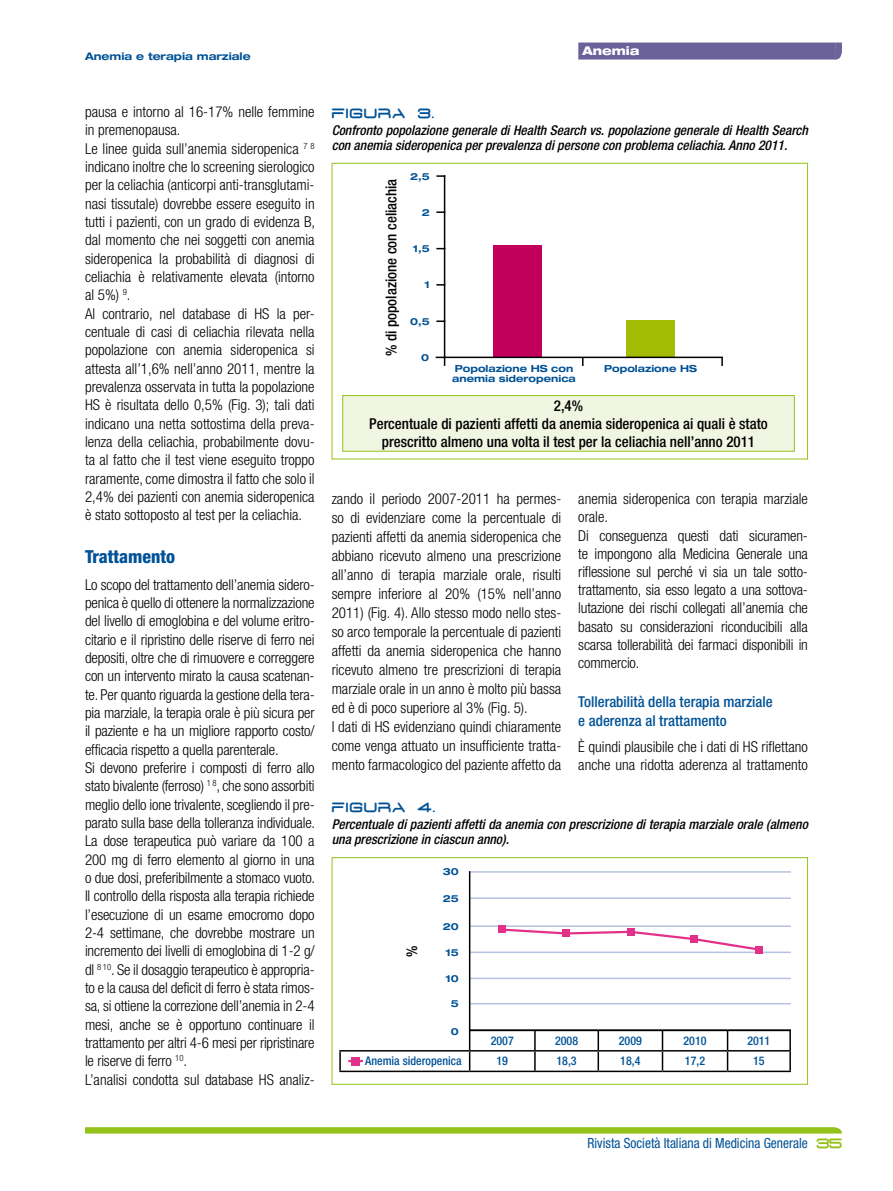
<style>
.page{position:relative;width:893px;height:1191px;background:#fff}
.page>*{position:absolute;margin:0;border:0;box-sizing:border-box;transform-origin:0 0}
.t1{font:800 condensed 18px "Helvetica Neue LT Std";color:#005296}
.t2{font:300 condensed 15px/18.3px "Helvetica Neue LT Std";color:#000}
.t3{font:500 condensed 15px/18px "Helvetica Neue LT Std";color:#000;text-align:center}
.t4{font:500 condensed 15px/18.1px "Helvetica Neue LT Std";color:#005296}
.t5{font:condensed 14.1px "Helvetica Neue LT Std";color:#005296;scale:.96 1}
.t6{font:italic 500 condensed 13.5px/15px "Helvetica Neue LT Std";color:#000}
.t7{font:13.5px "D3 Euronism Bold";letter-spacing:.11em;color:#005296}
.t8{font:500 condensed 12px "Helvetica Neue LT Std";color:#005296}
.t9{font:800 expanded 12px "Helvetica Neue LT Std";color:#fff}
.t10{font:700 expanded 10.5px "Helvetica Neue LT Std";color:#005296}
.t11{font:700 expanded 9.75px/9.8px "Helvetica Neue LT Std";color:#005296}
.s1{font-family:"D3 Euronism Bold";font-stretch:normal;font-size:13.5px;color:#94c11a}
</style>
<div class="page">
<svg style="left:836px;top:43px;width:6px;height:17px"></svg>
<div style="left:578px;top:43px;width:258px;height:17px;background:#6b629a"></div>
<svg style="left:85px;top:1127px;width:757px;height:6px;background:#97c221"></svg>
<div style="left:332px;top:163px;width:476px;height:296px;border:1px solid #94c11a"></div>
<svg style="left:436px;top:320px;width:7px;height:2px"></svg>
<svg style="left:436px;top:211px;width:7px;height:2px"></svg>
<svg style="left:436px;top:175px;width:7px;height:2px"></svg>
<svg style="left:436px;top:356px;width:9px;height:10px"></svg>
<svg style="left:721px;top:359px;width:2px;height:7px"></svg>
<svg style="left:443px;top:175px;width:280px;height:184px"></svg>
<div style="left:343px;top:395px;width:451px;height:56px;background:#f1f6e3"></div>
<div style="left:342px;top:395px;width:452px;height:56px;border:1px solid #94c11a"></div>
<div style="left:332px;top:857px;width:476px;height:227px;border:1px solid #94c11a"></div>
<svg style="left:468px;top:871px;width:323px;height:161px"></svg>
<svg style="left:499px;top:927px;width:263px;height:25px"></svg>
<div style="left:498px;top:925px;width:8px;height:7px;background:#e3318a"></div>
<div style="left:562px;top:929px;width:8px;height:8px;background:#e3318a"></div>
<div style="left:627px;top:928px;width:7px;height:7px;background:#e3318a"></div>
<div style="left:691px;top:935px;width:7px;height:8px;background:#e3318a"></div>
<div style="left:755px;top:946px;width:8px;height:8px;background:#e3318a"></div>
<hr style="left:469px;top:1029px;width:66px;height:2px;background:#000">
<hr style="left:535px;top:1029px;width:63px;height:2px;background:#000">
<hr style="left:598px;top:1029px;width:64px;height:2px;background:#000">
<hr style="left:662px;top:1029px;width:66px;height:2px;background:#000">
<hr style="left:728px;top:1029px;width:63px;height:2px;background:#000">
<hr style="left:339px;top:1050px;width:131px;height:1px;background:#000">
<svg style="left:339px;top:1051px;width:2px;height:19px"></svg>
<hr style="left:470px;top:1050px;width:65px;height:1px;background:#000">
<svg style="left:469px;top:1031px;width:1px;height:39px"></svg>
<hr style="left:535px;top:1050px;width:63px;height:1px;background:#000">
<svg style="left:534px;top:1031px;width:2px;height:39px"></svg>
<hr style="left:598px;top:1050px;width:64px;height:1px;background:#000">
<svg style="left:598px;top:1031px;width:1px;height:39px"></svg>
<hr style="left:662px;top:1050px;width:66px;height:1px;background:#000">
<svg style="left:662px;top:1031px;width:1px;height:39px"></svg>
<hr style="left:728px;top:1050px;width:63px;height:1px;background:#000">
<svg style="left:727px;top:1031px;width:1px;height:39px"></svg>
<svg style="left:789px;top:1031px;width:2px;height:39px"></svg>
<hr style="left:339px;top:1070px;width:131px;height:2px;background:#000">
<hr style="left:470px;top:1070px;width:65px;height:2px;background:#000">
<hr style="left:535px;top:1070px;width:63px;height:2px;background:#000">
<hr style="left:598px;top:1070px;width:64px;height:2px;background:#000">
<hr style="left:662px;top:1070px;width:66px;height:2px;background:#000">
<hr style="left:728px;top:1070px;width:63px;height:2px;background:#000">
<div style="left:352px;top:1056px;width:8px;height:9px;background:#e3318a"></div>
<svg style="left:348px;top:1060px;width:15px;height:2px"></svg>
<p class="t10" style="left:85px;top:49px;width:167px">Anemia e terapia marziale</p>
<p class="t9" style="left:583px;top:43px;width:59px">Anemia</p>
<p class="t2" style="left:85px;top:102px;width:232px">pausa e intorno al 16-17% nelle femmine in premenopausa.<br>Le linee guida sull’anemia sideropenica <sup>7</sup> <sup>8 </sup>indicano inoltre che lo screening sierologico per la celiachia (anticorpi anti-transglutami&shy;nasi tissutale) dovrebbe essere eseguito in tutti i pazienti, con un grado di evidenza B, dal momento che nei soggetti con anemia sideropenica la probabilità di diagnosi di celiachia è relativamente elevata (intorno al 5%) <sup>9</sup>.<br>Al contrario, nel database di HS la per&shy;centuale di casi di celiachia rilevata nella popolazione con anemia sideropenica si attesta all’1,6% nell’anno 2011, mentre la prevalenza osservata in tutta la popolazione HS è risultata dello 0,5% (Fig. 3); tali dati indicano una netta sottostima della preva&shy;lenza della celiachia, probabilmente dovu&shy;ta al fatto che il test viene eseguito troppo raramente, come dimostra il fatto che solo il 2,4% dei pazienti con anemia sideropenica è stato sottoposto al test per la celiachia.</p>
<p class="t1" style="left:85px;top:545px;width:92px">Trattamento</p>
<p class="t2" style="left:85px;top:575px;width:232px">Lo scopo del trattamento dell’anemia sidero&shy;penica è quello di ottenere la normalizzazione del livello di emoglobina e del volume eritro&shy;citario e il ripristino delle riserve di ferro nei depositi, oltre che di rimuovere e correggere con un intervento mirato la causa scatenan&shy;te. Per quanto riguarda la gestione della tera&shy;pia marziale, la terapia orale è più sicura per il paziente e ha un migliore rapporto costo/ efficacia rispetto a quella parenterale.<br>Si devono preferire i composti di ferro allo stato bivalente (ferroso) <sup>1</sup> <sup>8</sup>, che sono assorbiti meglio dello ione trivalente, scegliendo il pre&shy;parato sulla base della tolleranza individuale.<br>La dose terapeutica può variare da 100 a 200 mg di ferro elemento al giorno in una o due dosi, preferibilmente a stomaco vuoto.<br>Il controllo della risposta alla terapia richiede l’esecuzione di un esame emocromo dopo 2-4 settimane, che dovrebbe mostrare un incremento dei livelli di emoglobina di 1-2 g/ dl <sup>8</sup> <sup>10</sup>. Se il dosaggio terapeutico è appropria&shy;to e la causa del deficit di ferro è stata rimos&shy;sa, si ottiene la correzione dell’anemia in 2-4 mesi, anche se è opportuno continuare il trattamento per altri 4-6 mesi per ripristinare le riserve di ferro <sup>10</sup>.<br>L’analisi condotta sul database HS analiz-</p>
<p class="t7" style="left:332px;top:108px;width:104px">FIGURA 3.</p>
<p class="t6" style="left:332px;top:123px;width:478px">Confronto popolazione generale di Health Search vs. popolazione generale di Health Search con anemia sideropenica per prevalenza di persone con problema celiachia. Anno 2011.</p>
<p class="t3" style="left:382px;top:356px;width:179px;rotate:-90deg">% di popolazione con celiachia</p>
<p class="t11" style="left:452px;top:363px;width:125px">Popolazione HS con anemia sideropenica</p>
<p class="t11" style="left:604px;top:363px;width:94px">Popolazione HS</p>
<p class="t11" style="left:410px;top:171px;width:21px">2,5</p>
<p class="t11" style="left:422px;top:207px;width:9px">2</p>
<p class="t11" style="left:413px;top:243px;width:18px">1,5</p>
<p class="t11" style="left:424px;top:280px;width:7px">1</p>
<p class="t11" style="left:410px;top:316px;width:21px">0,5</p>
<p class="t11" style="left:421px;top:352px;width:9px">0</p>
<p class="t3" style="left:369px;top:396px;width:400px">2,4%<br>Percentuale di pazienti affetti da anemia sideropenica ai quali è stato prescritto almeno una volta il test per la celiachia nell’anno 2011</p>
<p class="t2" style="left:332px;top:489px;width:231px;line-height:19px">zando il periodo 2007-2011 ha permes&shy;so di evidenziare come la percentuale di pazienti affetti da anemia sideropenica che abbiano ricevuto almeno una prescrizione all’anno di terapia marziale orale, risulti sempre inferiore al 20% (15% nell’anno 2011) (Fig. 4). Allo stesso modo nello stes&shy;so arco temporale la percentuale di pazienti affetti da anemia sideropenica che hanno ricevuto almeno tre prescrizioni di terapia marziale orale in un anno è molto più bassa ed è di poco superiore al 3% (Fig. 5).<br>I dati di HS evidenziano quindi chiaramente come venga attuato un insufficiente tratta&shy;mento farmacologico del paziente affetto da</p>
<p class="t2" style="left:578px;top:489px;width:231px">anemia sideropenica con terapia marziale orale.<br>Di conseguenza questi dati sicuramen&shy;te impongono alla Medicina Generale una riflessione sul perché vi sia un tale sotto&shy;trattamento, sia esso legato a una sottova&shy;lutazione dei rischi collegati all’anemia che basato su considerazioni riconducibili alla scarsa tollerabilità dei farmaci disponibili in commercio.</p>
<p class="t4" style="left:578px;top:693px;width:196px">Tollerabilità della terapia marziale e aderenza al trattamento</p>
<p class="t2" style="left:578px;top:738px;width:231px">è quindi plausibile che i dati di HS riflettano anche una ridotta aderenza al trattamento</p>
<p class="t7" style="left:332px;top:802px;width:105px">FIGURA 4.</p>
<p class="t6" style="left:332px;top:817px;width:478px">Percentuale di pazienti affetti da anemia con prescrizione di terapia marziale orale (almeno una prescrizione in ciascun anno).</p>
<p class="t11" style="left:443px;top:866px;width:17px">30</p>
<p class="t11" style="left:443px;top:893px;width:17px">25</p>
<p class="t3" style="left:403px;top:957px;width:13px;rotate:-90deg">%</p>
<p class="t11" style="left:443px;top:921px;width:17px">20</p>
<p class="t11" style="left:445px;top:947px;width:15px">15</p>
<p class="t11" style="left:445px;top:973px;width:15px">10</p>
<p class="t11" style="left:451px;top:998px;width:9px">5</p>
<p class="t11" style="left:451px;top:1026px;width:9px">0</p>
<p class="t8" style="left:491px;top:1033px;width:25px">2007</p>
<p class="t8" style="left:555px;top:1033px;width:25px">2008</p>
<p class="t8" style="left:619px;top:1033px;width:25px">2009</p>
<p class="t8" style="left:683px;top:1033px;width:25px">2010</p>
<p class="t8" style="left:747px;top:1033px;width:25px">2011</p>
<p class="t8" style="left:365px;top:1054px;width:98px">Anemia sideropenica</p>
<p class="t8" style="left:497px;top:1054px;width:13px">19</p>
<p class="t8" style="left:556px;top:1054px;width:22px">18,3</p>
<p class="t8" style="left:620px;top:1054px;width:22px">18,4</p>
<p class="t8" style="left:685px;top:1054px;width:22px">17,2</p>
<p class="t8" style="left:753px;top:1054px;width:13px">15</p>
<p class="t5" style="left:587px;top:1134px;width:266px">Rivista Società Italiana di Medicina Generale <span class="s1">35</span></p>
</div>
